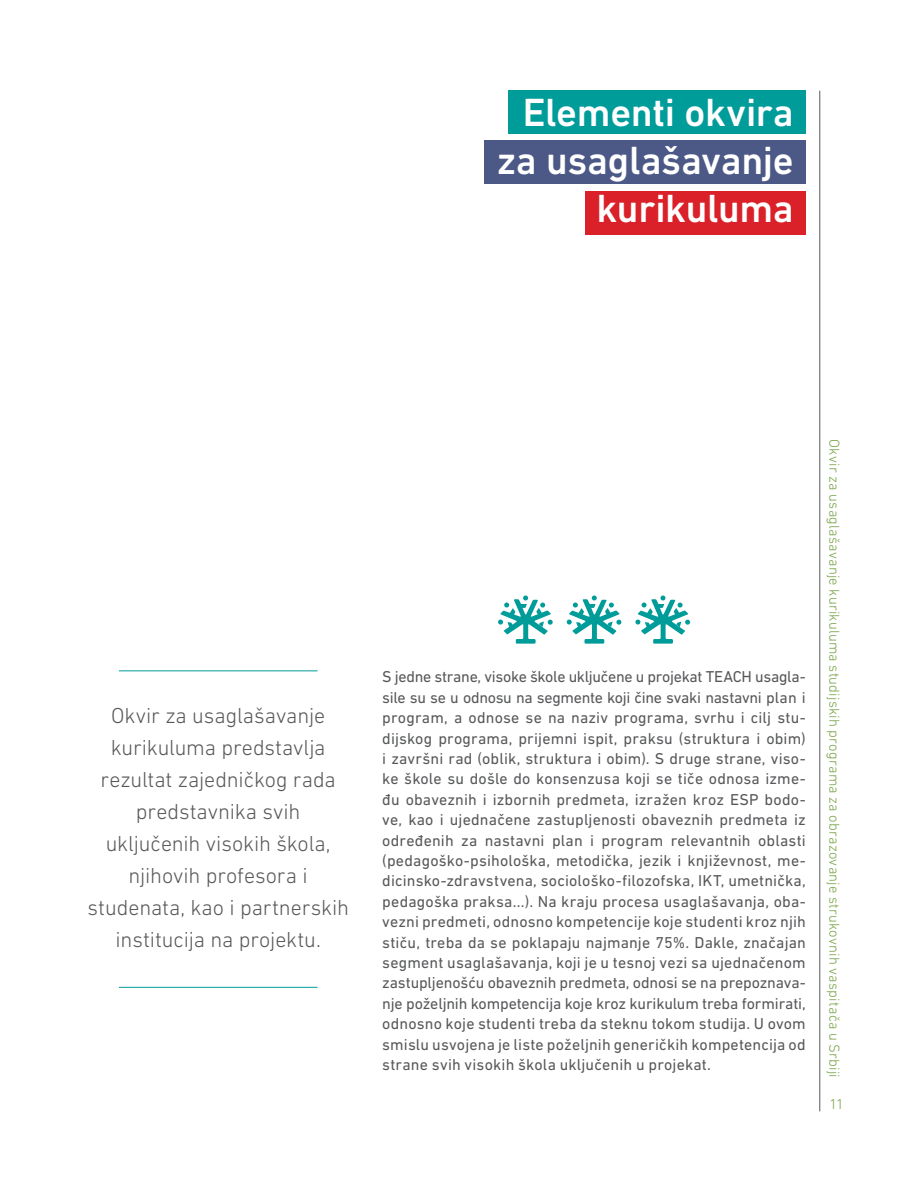
<style>
.page{position:relative;width:908px;height:1191px;background:#fff}
.page>*{position:absolute;margin:0;border:0;box-sizing:border-box;transform-origin:0 0}
.tekst{font:500 40px "DIN Next LT Pro";letter-spacing:-.01em;color:#fff}
.tekst-2{font:300 22px/32px "DIN Next LT Pro";letter-spacing:-.005em;color:#57585a;text-align:center}
.tekst-3{font:16px/20.4px "DIN Next LT Pro";letter-spacing:.01em;color:#57585a;text-align:justify}
.t1{font:300 14.6px "DIN Next LT Pro";letter-spacing:.015em;color:#78a347}
</style>
<div class="page">
<hr style="left:819px;top:91px;width:1px;height:1020px;background:#57585a">
<svg style="left:498px;top:595px;width:54px;height:48px"></svg>
<svg style="left:566px;top:595px;width:55px;height:48px"></svg>
<svg style="left:635px;top:595px;width:54px;height:48px"></svg>
<hr style="left:119px;top:670px;width:198px;height:1px;background:#009c9a">
<hr style="left:119px;top:986px;width:198px;height:1px;background:#009c9a">
<div style="left:508px;top:91px;width:297px;height:43px;background:#009c9a"></div>
<div style="left:585px;top:191px;width:220px;height:43px;background:#da2028"></div>
<div style="left:484px;top:141px;width:321px;height:43px;background:#4c5986"></div>
<p class="tekst" style="left:522px;top:90px;width:272px">Elementi okvira</p>
<p class="tekst" style="left:496px;top:138px;width:298px">za usaglašavanje</p>
<p class="tekst" style="left:596px;top:186px;width:199px">kurikuluma</p>
<p class="tekst-2" style="left:111px;top:699px;width:215px">Okvir za usaglašavanje</p>
<p class="tekst-2" style="left:111px;top:731px;width:216px">kurikuluma predstavlja</p>
<p class="tekst-2" style="left:101px;top:763px;width:236px">rezultat zajedničkog rada predstavnika svih</p>
<p class="tekst-2" style="left:106px;top:827px;width:226px">uključenih visokih škola,</p>
<p class="tekst-2" style="left:129px;top:859px;width:180px">njihovih profesora i</p>
<p class="tekst-2" style="left:87px;top:891px;width:263px">studenata, kao i partnerskih institucija na projektu.</p>
<p class="tekst-3" style="left:382px;top:666px;width:425px">S jedne strane, visoke škole uključene u projekat TEACH usagla&shy;sile su se u odnosu na segmente koji čine svaki nastavni plan i program, a odnose se na naziv programa, svrhu i cilj stu&shy;dijskog programa, prijemni ispit, praksu (struktura i obim) i završni rad (oblik, struktura i obim). S druge strane, viso&shy;ke škole su došle do konsenzusa koji se tiče odnosa izme&shy;đu obaveznih i izbornih predmeta, izražen kroz ESP bodo&shy;ve, kao i ujednačene zastupljenosti obaveznih predmeta iz određenih za nastavni plan i program relevantnih oblasti (pedagoško-psihološka, metodička, jezik i književnost, me&shy;dicinsko-zdravstvena, sociološko-filozofska, IKT, umetnička, pedagoška praksa...). Na kraju procesa usaglašavanja, oba&shy;vezni predmeti, odnosno kompetencije koje studenti kroz njih stiču, treba da se poklapaju najmanje 75%. Dakle, značajan segment usaglašavanja, koji je u tesnoj vezi sa ujednačenom zastupljenošću obaveznih predmeta, odnosi se na prepoznava&shy;nje poželjnih kompetencija koje kroz kurikulum treba formirati, odnosno koje studenti treba da steknu tokom studija. U ovom smislu usvojena je liste poželjnih generičkih kompetencija od strane svih visokih škola uključenih u projekat.</p>
<p class="t1" style="left:842px;top:439px;width:640px;rotate:90deg">Okvir za usaglašavanje kurikuluma studijskih programa za obrazovanje strukovnih vaspitača u Srbiji</p>
<p class="t1" style="left:829px;top:1095px;width:16px">11</p>
</div>
